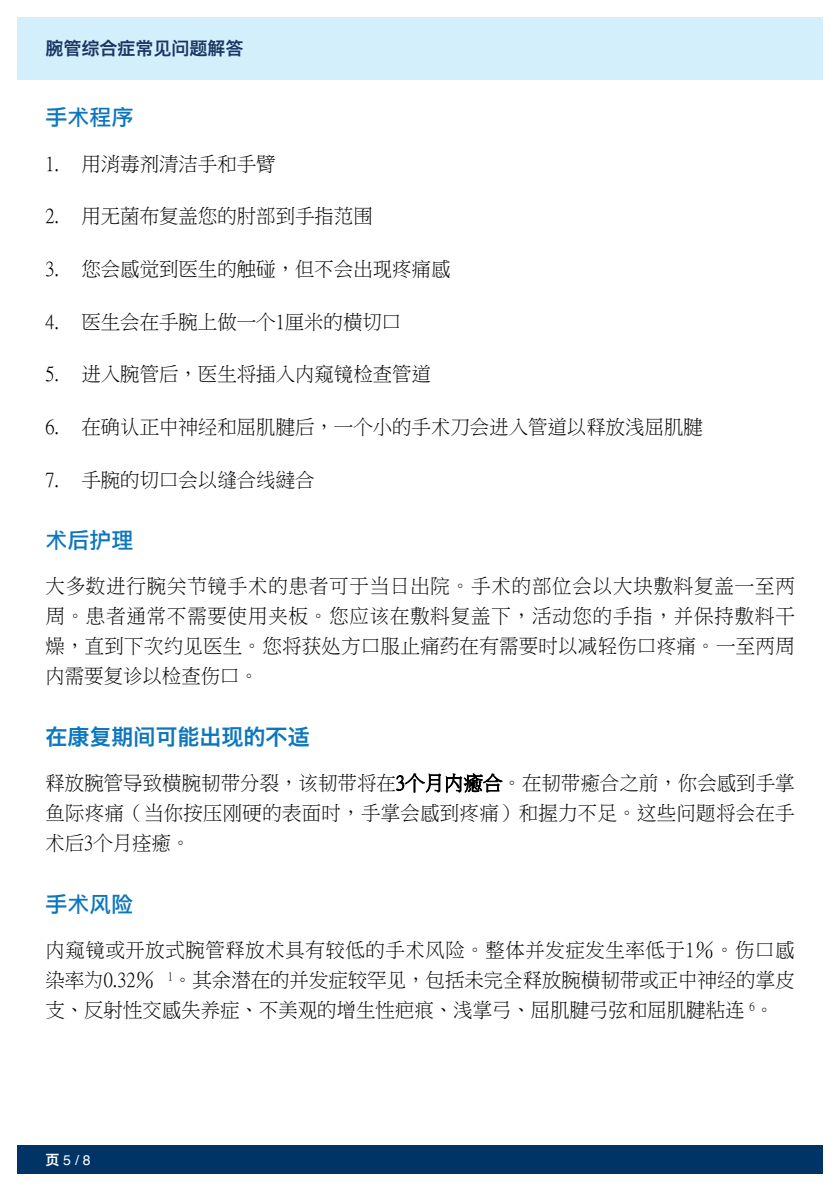
<style>
.page{position:relative;width:840px;height:1191px;background:#fff}
.page>*{position:absolute;margin:0;border:0;box-sizing:border-box;transform-origin:0 0}
.t1{font:22px "Li Hei Pro";color:#0d76bd}
.t2{font:22px "Hiragino Sans GB W6";color:#0d76bd}
.t3{font:20px/30px "P Ming Li U";color:#000;text-align:justify}
.t4{font:18px "Hiragino Sans GB W6";color:#1c3664}
.t5{font:14px "Helvetica";color:#fff}
.s1{font-family:"Hiragino Sans GB W6"}
</style>
<div class="page">
<div style="left:17px;top:1145px;width:805px;height:29px;background:#036"></div>
<div style="left:17px;top:18px;width:805px;height:62px;background:#d4effc"></div>
<p class="t4" style="left:45px;top:37px;width:199px">腕管综合症常见问题解答</p>
<p class="t1" style="left:45px;top:107px;width:89px">手术程序</p>
<p class="t3" style="left:45px;top:149px;width:232px">1. 用消毒剂清洁手和手臂</p>
<p class="t3" style="left:45px;top:201px;width:329px">2. 用无菌布复盖您的肘部到手指范围</p>
<p class="t3" style="left:45px;top:254px;width:406px">3. 您会感觉到医生的触碰，但不会出现疼痛感</p>
<p class="t3" style="left:45px;top:307px;width:357px">4. 医生会在手腕上做一个1厘米的横切口</p>
<p class="t3" style="left:45px;top:359px;width:387px">5. 进入腕管后，医生将插入内窥镜检查管道</p>
<p class="t3" style="left:45px;top:412px;width:658px">6. 在确认正中神经和屈肌腱后，一个小的手术刀会进入管道以释放浅屈肌腱</p>
<p class="t3" style="left:45px;top:465px;width:270px">7. 手腕的切口会以缝合线繨合</p>
<p class="t1" style="left:45px;top:529px;width:89px">术后护理</p>
<p class="t3" style="left:45px;top:571px;width:750px">大多数进行腕关节镜手术的患者可于当日出院。手术的部位会以大块敷料复盖一至两周。患者通常不需要使用夹板。您应该在敷料复盖下，活动您的手指，并保持敷料干燥，直到下次约见医生。您将获处方口服止痛药在有需要时以减轻伤口疼痛。一至两周内需要复诊以检查伤口。</p>
<p class="t2" style="left:45px;top:722px;width:265px">在康复期间可能出现的不适</p>
<p class="t3" style="left:45px;top:768px;width:750px">释放腕管导致横腕韧带分裂，该韧带将在3个月内癒合。在韧带癒合之前，你会感到手掌鱼际疼痛（当你按压刚硬的表面时，手掌会感到疼痛）和握力不足。这些问题将会在手术后3个月痊癒。</p>
<p class="t1" style="left:45px;top:893px;width:89px">手术风险</p>
<p class="t3" style="left:45px;top:935px;width:750px">内窥镜或开放式腕管释放术具有较低的手术风险。整体并发症发生率低于1％。伤口感染率为0.32％ <sup>1</sup>。其余潜在的并发症较罕见，包括未完全释放腕横韧带或正中神经的掌皮支、反射性交感失养症、不美观的增生性疤痕、浅掌弓、屈肌腱弓弦和屈肌腱粘连 <sup>6</sup>。</p>
<p class="t5" style="left:45px;top:1149px;width:47px"><span class="s1">页</span> 5 / 8</p>
</div>
